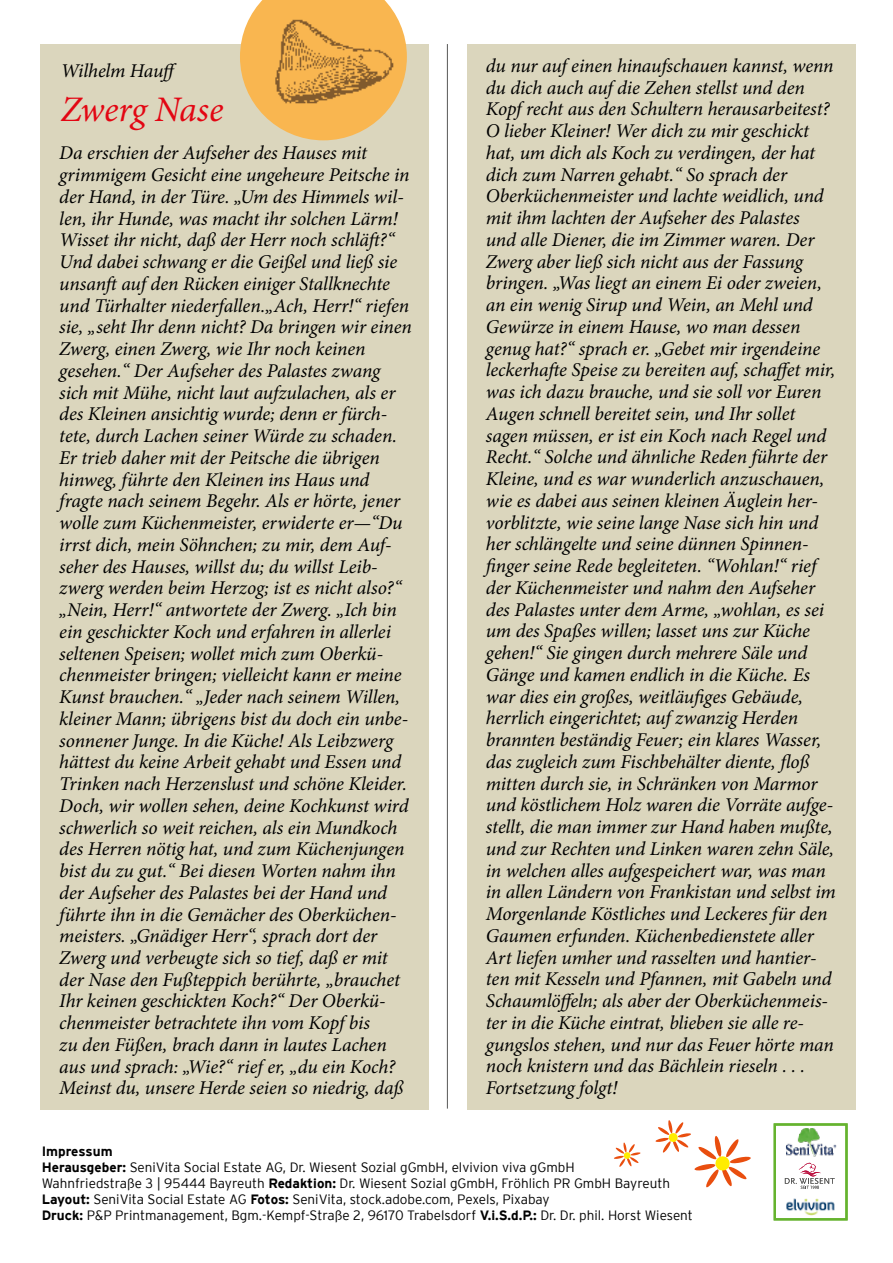
<style>
.page{position:relative;width:893px;height:1263px;background:#fff}
.page>*{position:absolute;margin:0;border:0;box-sizing:border-box;transform-origin:0 0}
.t1{font:italic 36px "Minion Pro";letter-spacing:-.005em;color:#e30613}
.t2{font:italic 19.5px/21.8px "Minion Pro";letter-spacing:-.005em;color:#000}
.t3{font:300 13.5px/16.2px "Interstate";color:#000}
.s1{font-weight:700}
</style>
<div class="page">
<div style="left:467px;top:44px;width:389px;height:1066px;background:#dbd6bd"></div>
<img style="left:786px;top:1198px;width:49px;height:18px">
<img style="left:785px;top:1129px;width:52px;height:28px">
<svg style="left:785px;top:1163px;width:50px;height:26px"></svg>
<div style="left:774px;top:1123px;width:74px;height:97px;border:2px solid #65b32e"></div>
<svg style="left:614px;top:1142px;width:27px;height:25px"></svg>
<svg style="left:655px;top:1120px;width:96px;height:68px"></svg>
<hr style="left:447px;top:44px;width:1px;height:1064px;background:#575756">
<div style="left:40px;top:44px;width:389px;height:1066px;background:#dbd6bd"></div>
<svg style="left:240px;top:0;width:146px;height:140px"></svg>
<img style="left:258px;top:2px;width:149px;height:127px">
<p class="t2" style="left:61px;top:60px;width:120px">Wilhelm Hauff</p>
<h1 class="t1" style="left:61px;top:85px;width:164px">Zwerg Nase</h1>
<p class="t2" style="left:59px;top:142px;width:354px">Da erschien der Aufseher des Hauses mit grimmigem Gesicht eine ungeheure Peitsche in der Hand, in der Türe. „Um des Himmels wil&shy;len, ihr Hunde, was macht ihr solchen Lärm!<br>Wisset ihr nicht, daß der Herr noch schläft?“ Und dabei schwang er die Geißel und ließ sie unsanft auf den Rücken einiger Stallknechte und Türhalter niederfallen.„Ach, Herr!“ riefen sie, „seht Ihr denn nicht? Da bringen wir einen Zwerg, einen Zwerg, wie Ihr noch keinen gesehen.“ Der Aufseher des Palastes zwang sich mit Mühe, nicht laut aufzulachen, als er des Kleinen ansichtig wurde; denn er fürch&shy;tete, durch Lachen seiner Würde zu schaden.<br>Er trieb daher mit der Peitsche die übrigen hinweg, führte den Kleinen ins Haus und fragte nach seinem Begehr. Als er hörte, jener wolle zum Küchenmeister, erwiderte er—“Du irrst dich, mein Söhnchen; zu mir, dem Auf&shy;seher des Hauses, willst du; du willst Leib&shy;zwerg werden beim Herzog; ist es nicht also?“ „Nein, Herr!“ antwortete der Zwerg. „Ich bin ein geschickter Koch und erfahren in allerlei seltenen Speisen; wollet mich zum Oberkü&shy;chenmeister bringen; vielleicht kann er meine Kunst brauchen.“ „Jeder nach seinem Willen, kleiner Mann; übrigens bist du doch ein unbe&shy;sonnener Junge. In die Küche! Als Leibzwerg hättest du keine Arbeit gehabt und Essen und Trinken nach Herzenslust und schöne Kleider.<br>Doch, wir wollen sehen, deine Kochkunst wird schwerlich so weit reichen, als ein Mundkoch des Herren nötig hat, und zum Küchenjungen bist du zu gut.“ Bei diesen Worten nahm ihn der Aufseher des Palastes bei der Hand und führte ihn in die Gemächer des Oberküchen&shy;meisters. „Gnädiger Herr“, sprach dort der Zwerg und verbeugte sich so tief, daß er mit der Nase den Fußteppich berührte, „brauchet Ihr keinen geschickten Koch?“ Der Oberkü&shy;chenmeister betrachtete ihn vom Kopf bis<br>zu den Füßen, brach dann in lautes Lachen aus und sprach: „Wie?“ rief er, „du ein Koch?<br>Meinst du, unsere Herde seien so niedrig, daß</p>
<p class="t2" style="left:486px;top:55px;width:352px">du nur auf einen hinaufschauen kannst, wenn du dich auch auf die Zehen stellst und den Kopf recht aus den Schultern herausarbeitest?<br>O lieber Kleiner! Wer dich zu mir geschickt hat, um dich als Koch zu verdingen, der hat dich zum Narren gehabt.“ So sprach der Oberküchenmeister und lachte weidlich, und mit ihm lachten der Aufseher des Palastes<br>und alle Diener, die im Zimmer waren. Der Zwerg aber ließ sich nicht aus der Fassung bringen. „Was liegt an einem Ei oder zweien, an ein wenig Sirup und Wein, an Mehl und Gewürze in einem Hause, wo man dessen genug hat?“ sprach er. „Gebet mir irgendeine leckerhafte Speise zu bereiten auf, schaffet mir, was ich dazu brauche, und sie soll vor Euren Augen schnell bereitet sein, und Ihr sollet sagen müssen, er ist ein Koch nach Regel und Recht.“ Solche und ähnliche Reden führte der Kleine, und es war wunderlich anzuschauen, wie es dabei aus seinen kleinen Äuglein her&shy;vorblitzte, wie seine lange Nase sich hin und her schlängelte und seine dünnen Spinnen&shy;finger seine Rede begleiteten. “Wohlan!“ rief der Küchenmeister und nahm den Aufseher des Palastes unter dem Arme, „wohlan, es sei um des Spaßes willen; lasset uns zur Küche gehen!“ Sie gingen durch mehrere Säle und Gänge und kamen endlich in die Küche. Es war dies ein großes, weitläufiges Gebäude, herrlich eingerichtet; auf zwanzig Herden brannten beständig Feuer; ein klares Wasser, das zugleich zum Fischbehälter diente, floß mitten durch sie, in Schränken von Marmor und köstlichem Holz waren die Vorräte aufge&shy;stellt, die man immer zur Hand haben mußte, und zur Rechten und Linken waren zehn Säle, in welchen alles aufgespeichert war, was man in allen Ländern von Frankistan und selbst im Morgenlande Köstliches und Leckeres für den Gaumen erfunden. Küchenbedienstete aller Art liefen umher und rasselten und hantier&shy;ten mit Kesseln und Pfannen, mit Gabeln und Schaumlöffeln; als aber der Oberküchenmeis&shy;ter in die Küche eintrat, blieben sie alle re&shy;gungslos stehen, und nur das Feuer hörte man noch knistern und das Bächlein rieseln . . .<br>Fortsetzung folgt!</p>
<p class="t3" style="left:42px;top:1142px;width:653px"><span class="s1">Impressum<br>Herausgeber:</span> SeniVita Social Estate AG, Dr. Wiesent Sozial gGmbH, elvivion viva gGmbH<br>Wahnfriedstraße 3 | 95444 Bayreuth <span class="s1">Redaktion:</span> Dr. Wiesent Sozial gGmbH, Fröhlich PR GmbH Bayreuth <span class="s1">Layout:</span> SeniVita Social Estate AG <span class="s1">Fotos:</span> SeniVita, stock.adobe.com, Pexels, Pixabay<br><span class="s1">Druck:</span> P&amp;P Printmanagement, Bgm.-Kempf-Straße 2, 96170 Trabelsdorf <span class="s1">V.i.S.d.P.:</span> Dr. Dr. phil. Horst Wiesent</p>
</div>
